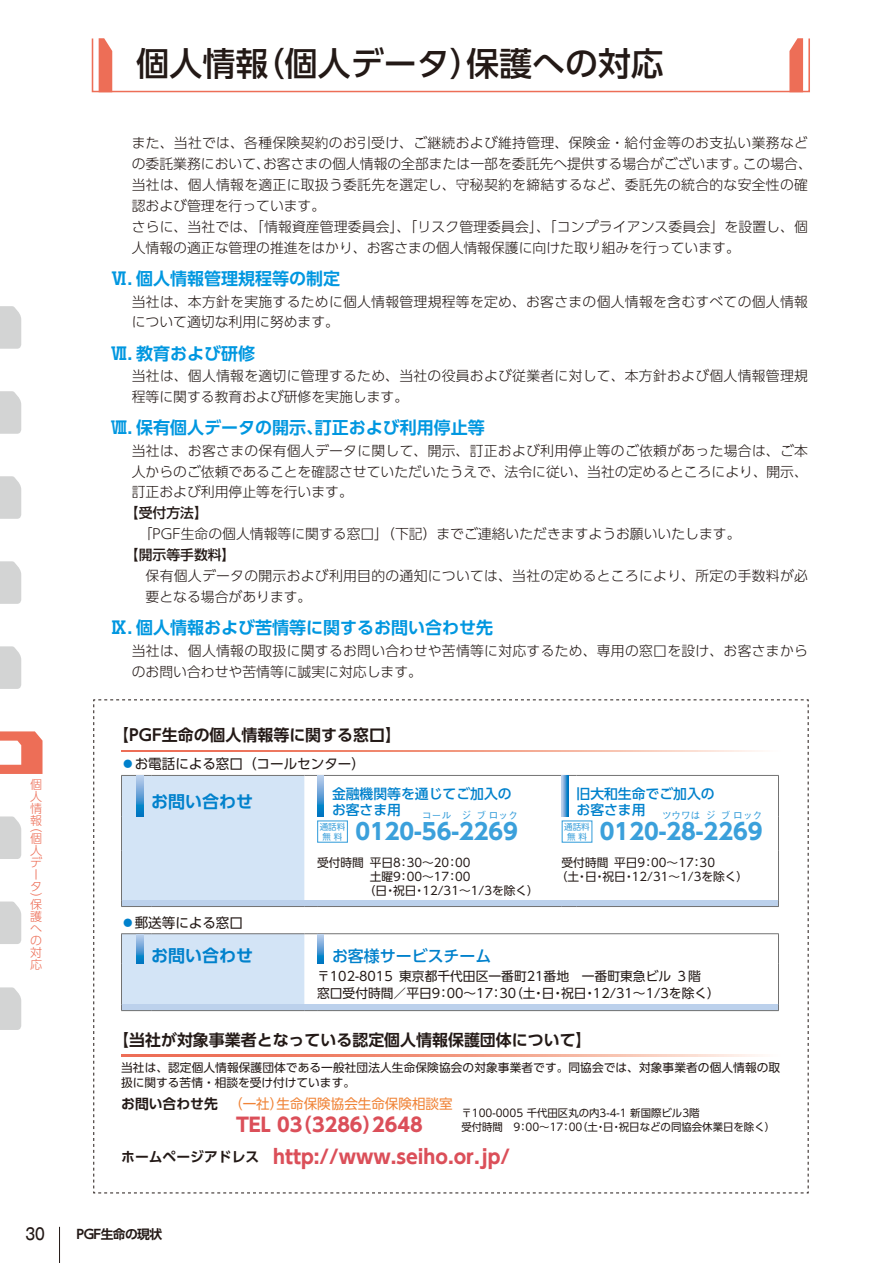
<style>
.page{position:relative;width:893px;height:1263px;background:#fff}
.page>*{position:absolute;margin:0;border:0;box-sizing:border-box;transform-origin:0 0}
.t1{font:500 33px "UD Shin Go Pro";color:#231916}
.t2{font:700 22.35px "UD Shin Go Pro";color:#3ba0db}
.t3{font:700 19.2px "UD Shin Go Pro";color:#db4f59}
.t4{font:700 16.95px "UD Shin Go Pro De";color:#0097e0}
.t5{font:700 16.95px "UD Shin Go Pro De";color:#0081cc}
.t6{font:700 15.9px "UD Shin Go Pro De";color:#231916}
.t7{font:500 15.9px "UD Shin Go Pro";color:#0081cc}
.t8{font:500 15.9px "Gothic MB101 Pr 5";color:#231916;scale:.8 1}
.t9{font:300 13.8px/21px "UD Shin Go Pro";letter-spacing:.01em;color:#231916}
.t10{font:500 13.8px/15.9px "UD Shin Go Pro";color:#0081cc}
.t11{font:13.8px "UD Shin Go Pro";color:#231916}
.t12{font:13.8px "UD Shin Go Pro";color:#f08438}
.t13{font:500 13.8px "UD Shin Go Pro";color:#231916}
.t14{font:12.75px/17px "UD Shin Go Pro";color:#231916}
.t15{font:700 12.75px "UD Shin Go Pro De";letter-spacing:-.05em;color:#231916}
.t16{font:300 12px/12px "UD Shin Go Pro";color:#ed6e57;text-align:justify}
.t17{font:11.7px/13.8px "UD Shin Go Pro";letter-spacing:.005em;color:#231916}
.t18{font:10.65px/13.8px "UD Shin Go Pro";color:#231916}
.t19{font:700 9.6px "UD Shin Go Pro";letter-spacing:.025em;color:#3ba0db}
.t20{font:8.55px/9.6px "UD Shin Go Pro";color:#3ba0db;text-align:center}
.s1{color:#0081cc}
.s2{font-family:"UD Shin Go Pro De";font-weight:700;color:#231916}
.s3{font-family:"UD Shin Go Pro De";font-size:13.8px;color:#231916}
</style>
<div class="page">
<hr style="left:59px;top:1227px;width:1px;height:36px;background:#231916">
<svg style="left:0;top:561px;width:21px;height:43px"></svg>
<svg style="left:0;top:476px;width:21px;height:43px"></svg>
<svg style="left:0;top:646px;width:21px;height:43px"></svg>
<svg style="left:0;top:816px;width:21px;height:43px"></svg>
<svg style="left:0;top:901px;width:21px;height:43px"></svg>
<svg style="left:0;top:987px;width:21px;height:43px"></svg>
<svg style="left:0;top:306px;width:21px;height:43px"></svg>
<svg style="left:0;top:391px;width:21px;height:43px"></svg>
<svg style="left:0;top:731px;width:43px;height:43px"></svg>
<svg style="left:789px;top:41px;width:14px;height:48px"></svg>
<div style="left:92px;top:38px;width:718px;height:54px;border:2px solid #ed6e57"></div>
<svg style="left:99px;top:38px;width:13px;height:54px"></svg>
<svg style="left:94px;top:700px;width:715px;height:494px"></svg>
<svg style="left:137px;top:934px;width:6px;height:30px"></svg>
<svg style="left:317px;top:934px;width:6px;height:30px"></svg>
<h1 class="t1" style="left:137px;top:37px;width:529px">個人情報（個人データ）保護への対応</h1>
<p class="t9" style="left:132px;top:132px;width:682px">また、当社では、各種保険契約のお引受け、ご継続および維持管理、保険金・給付金等のお支払い業務などの委託業務において、お客さまの個人情報の全部または一部を委託先へ提供する場合がございます。この場合、当社は、個人情報を適正に取扱う委託先を選定し、守秘契約を締結するなど、委託先の統合的な安全性の確認および管理を行っています。<br>さらに、当社では、「情報資産管理委員会」、「リスク管理委員会」、「コンプライアンス委員会」を設置し、個人情報の適正な管理の推進をはかり、お客さまの個人情報保護に向けた取り組みを行っています。</p>
<p class="t4" style="left:111px;top:265px;width:231px">Ⅵ．個人情報管理規程等の制定</p>
<p class="t9" style="left:132px;top:290px;width:678px">当社は、本方針を実施するために個人情報管理規程等を定め、お客さまの個人情報を含むすべての個人情報について適切な利用に努めます。</p>
<p class="t4" style="left:111px;top:339px;width:146px">Ⅶ．教育および研修</p>
<p class="t9" style="left:132px;top:365px;width:678px">当社は、個人情報を適切に管理するため、当社の役員および従業者に対して、本方針および個人情報管理規程等に関する教育および研修を実施します。</p>
<p class="t4" style="left:111px;top:414px;width:376px">Ⅷ．保有個人データの開示、訂正および利用停止等</p>
<p class="t9" style="left:132px;top:439px;width:678px;text-align:justify">当社は、お客さまの保有個人データに関して、開示、訂正および利用停止等のご依頼があった場合は、ご本人からのご依頼であることを確認させていただいたうえで、法令に従い、当社の定めるところにより、開示、訂正および利用停止等を行います。</p>
<p class="t13" style="left:125px;top:502px;width:84px">【受付方法】</p>
<p class="t9" style="left:139px;top:523px;width:603px">「PGF生命の個人情報等に関する窓口」（下記）までご連絡いただきますようお願いいたします。</p>
<p class="t13" style="left:125px;top:544px;width:112px">【開示等手数料】</p>
<p class="t9" style="left:146px;top:565px;width:664px">保有個人データの開示および利用目的の通知については、当社の定めるところにより、所定の手数料が必要となる場合があります。</p>
<p class="t4" style="left:111px;top:614px;width:384px">Ⅸ．個人情報および苦情等に関するお問い合わせ先</p>
<p class="t9" style="left:132px;top:639px;width:678px">当社は、個人情報の取扱に関するお問い合わせや苦情等に対応するため、専用の窓口を設け、お客さまからのお問い合わせや苦情等に誠実に対応します。</p>
<p class="t16" style="left:30px;top:778px;width:13px">個人情報</p>
<p class="t16" style="left:30px;top:820px;width:14px;text-align:left">（個人データ）</p>
<p class="t16" style="left:30px;top:898px;width:13px">保護への対応</p>
<p class="t6" style="left:113px;top:722px;width:289px">【PGF生命の個人情報等に関する窓口】</p>
<p class="t11" style="left:121px;top:753px;width:245px"><span class="s1">◦</span>お電話による窓口（コールセンター）</p>
<p class="t5" style="left:151px;top:787px;width:104px">お問い合わせ</p>
<p class="t10" style="left:332px;top:785px;width:181px">金融機関等を通じてご加入のお客さま用</p>
<p class="t10" style="left:576px;top:785px;width:140px">旧大和生命でご加入のお客さま用</p>
<p class="t20" style="left:320px;top:822px;width:27px">通話料無 料</p>
<h2 class="t2" style="left:355px;top:813px;width:164px">0120-56-2269</h2>
<p class="t19" style="left:422px;top:808px;width:31px">コール</p>
<p class="t19" style="left:462px;top:808px;width:11px">ジ</p>
<p class="t19" style="left:476px;top:808px;width:43px">ブロック</p>
<p class="t19" style="left:662px;top:808px;width:40px">ツウワは</p>
<p class="t19" style="left:706px;top:808px;width:11px">ジ</p>
<p class="t19" style="left:721px;top:808px;width:43px">ブロック</p>
<p class="t20" style="left:564px;top:822px;width:27px">通話料無 料</p>
<h2 class="t2" style="left:600px;top:813px;width:164px">0120-28-2269</h2>
<p class="t17" style="left:317px;top:855px;width:223px">受付時間 平日8：30〜20：00<br>　　　　 土曜9：00〜17：00<br>　　　　 （日・祝日・12/31〜1/3を除く）</p>
<p class="t17" style="left:556px;top:855px;width:194px;text-indent:6px">受付時間 平日9：00〜17：30<br>（土・日・祝日・12/31〜1/3を除く）</p>
<p class="t11" style="left:121px;top:911px;width:123px"><span class="s1">◦</span>郵送等による窓口</p>
<p class="t5" style="left:151px;top:941px;width:104px">お問い合わせ</p>
<p class="t7" style="left:332px;top:943px;width:161px">お客様サービスチーム</p>
<p class="t14" style="left:317px;top:968px;width:404px">〒102-8015 東京都千代田区一番町21番地　一番町東急ビル ３階<br>窓口受付時間／平日9：00〜17：30（土・日・祝日・12/31〜1/3を除く）</p>
<p class="t6" style="left:113px;top:1027px;width:480px">【当社が対象事業者となっている認定個人情報保護団体について】</p>
<p class="t17" style="left:121px;top:1060px;width:661px;line-height:14.9px">当社は、認定個人情報保護団体である一般社団法人生命保険協会の対象事業者です。同協会では、対象事業者の個人情報の取扱に関する苦情・相談を受け付けています。</p>
<p class="t12" style="left:121px;top:1093px;width:333px"><span class="s2">お問い合わせ先</span> （一社）生命保険協会生命保険相談室</p>
<h3 class="t3" style="left:236px;top:1109px;width:188px">TEL 03（3286）2648</h3>
<p class="t18" style="left:461px;top:1106px;width:315px">〒100-0005 千代田区丸の内3-4-1 新国際ビル3階<br>受付時間　9：00〜17：00（土・日・祝日などの同協会休業日を除く）</p>
<h3 class="t3" style="left:121px;top:1141px;width:390px"><span class="s3">ホームページアドレス　</span>http://www.seiho.or.jp/</h3>
<p class="t8" style="left:26px;top:1220px;width:26px">30</p>
<p class="t15" style="left:77px;top:1223px;width:87px">PGF生命の現状</p>
</div>
